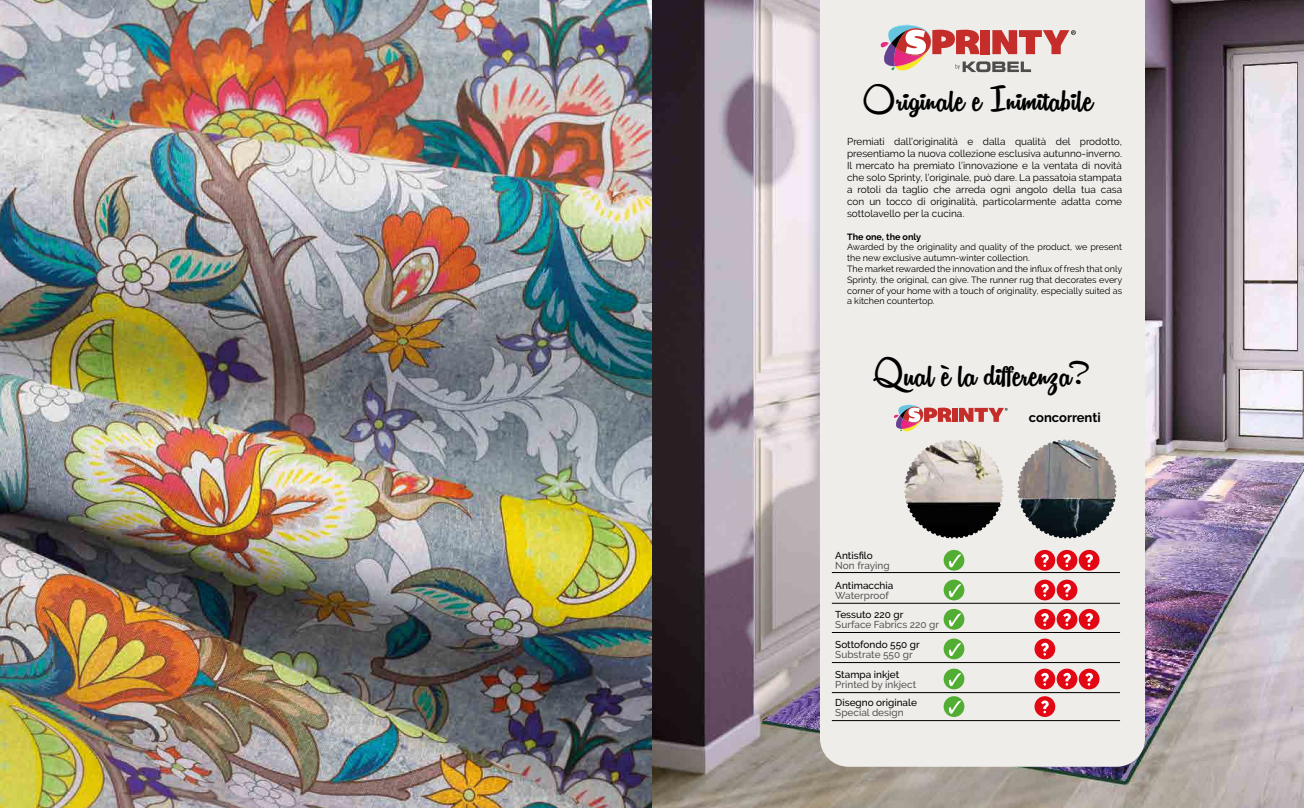
<style>
.page{position:relative;width:1304px;height:808px;background:#fff}
.page>*{position:absolute;margin:0;border:0;box-sizing:border-box;transform-origin:0 0}
.t1{font:42px "Remachine Script Personal Use";color:#000}
.t2{font:700 13px "Raleway";color:#000}
.t3{font:10px/12px "Raleway";color:#000;text-align:justify}
.t4{font:500 10px "Raleway";color:#575756}
.t5{font:500 10px "Raleway";color:#000}
.t6{font:9px/10.8px "Raleway";color:#000}
.t7{font:700 9px "Raleway";color:#000}
</style>
<div class="page">
<img style="left:651px;top:0;width:653px;height:808px">
<div style="left:820px;top:0;width:325px;height:767px;background:#eeede9"></div>
<svg style="left:894px;top:402px;width:114px;height:139px;background:#b9ada9"></svg>
<svg style="left:1015px;top:437px;width:104px;height:104px;background:#8b8b8b"></svg>
<hr style="left:832px;top:572px;width:288px;height:1px;background:#000">
<hr style="left:832px;top:603px;width:288px;height:1px;background:#000">
<hr style="left:832px;top:632px;width:288px;height:1px;background:#000">
<hr style="left:832px;top:662px;width:288px;height:1px;background:#000">
<hr style="left:832px;top:692px;width:288px;height:1px;background:#000">
<hr style="left:832px;top:720px;width:288px;height:1px;background:#000">
<div style="left:944px;top:550px;width:20px;height:21px;background:#52ae32;border-radius:50%"></div>
<svg style="left:949px;top:554px;width:12px;height:13px"></svg>
<div style="left:944px;top:580px;width:20px;height:20px;background:#52ae32;border-radius:50%"></div>
<svg style="left:949px;top:584px;width:12px;height:13px"></svg>
<div style="left:944px;top:609px;width:20px;height:21px;background:#52ae32;border-radius:50%"></div>
<svg style="left:949px;top:613px;width:12px;height:13px"></svg>
<div style="left:944px;top:638px;width:20px;height:21px;background:#52ae32;border-radius:50%"></div>
<svg style="left:949px;top:643px;width:12px;height:13px"></svg>
<div style="left:944px;top:669px;width:20px;height:20px;background:#52ae32;border-radius:50%"></div>
<svg style="left:949px;top:673px;width:12px;height:13px"></svg>
<div style="left:944px;top:696px;width:20px;height:21px;background:#52ae32;border-radius:50%"></div>
<svg style="left:949px;top:701px;width:12px;height:13px"></svg>
<div style="left:1034px;top:550px;width:21px;height:21px;background:#e30613;border-radius:50%"></div>
<svg style="left:1041px;top:554px;width:8px;height:13px"></svg>
<div style="left:1034px;top:580px;width:21px;height:20px;background:#e30613;border-radius:50%"></div>
<svg style="left:1041px;top:584px;width:8px;height:13px"></svg>
<div style="left:1034px;top:609px;width:21px;height:21px;background:#e30613;border-radius:50%"></div>
<svg style="left:1041px;top:613px;width:8px;height:13px"></svg>
<div style="left:1034px;top:638px;width:21px;height:21px;background:#e30613;border-radius:50%"></div>
<svg style="left:1041px;top:643px;width:8px;height:13px"></svg>
<div style="left:1034px;top:669px;width:21px;height:20px;background:#e30613;border-radius:50%"></div>
<svg style="left:1041px;top:673px;width:8px;height:13px"></svg>
<div style="left:1034px;top:696px;width:21px;height:21px;background:#e30613;border-radius:50%"></div>
<svg style="left:1041px;top:700px;width:8px;height:13px"></svg>
<div style="left:1057px;top:550px;width:20px;height:21px;background:#e30613;border-radius:50%"></div>
<svg style="left:1063px;top:554px;width:8px;height:13px"></svg>
<div style="left:1057px;top:609px;width:20px;height:21px;background:#e30613;border-radius:50%"></div>
<svg style="left:1063px;top:613px;width:8px;height:13px"></svg>
<div style="left:1057px;top:669px;width:20px;height:20px;background:#e30613;border-radius:50%"></div>
<svg style="left:1063px;top:673px;width:8px;height:13px"></svg>
<div style="left:1057px;top:580px;width:20px;height:20px;background:#e30613;border-radius:50%"></div>
<svg style="left:1063px;top:584px;width:8px;height:13px"></svg>
<div style="left:1079px;top:550px;width:20px;height:21px;background:#e30613;border-radius:50%"></div>
<svg style="left:1085px;top:554px;width:8px;height:13px"></svg>
<div style="left:1079px;top:609px;width:20px;height:21px;background:#e30613;border-radius:50%"></div>
<svg style="left:1085px;top:613px;width:8px;height:13px"></svg>
<div style="left:1079px;top:669px;width:20px;height:20px;background:#e30613;border-radius:50%"></div>
<svg style="left:1085px;top:673px;width:8px;height:13px"></svg>
<svg style="left:881px;top:21px;width:195px;height:51px;background:#d5a8a7"></svg>
<img style="left:0;top:0;width:651px;height:808px">
<h1 class="t1" style="left:863px;top:75px;width:231px">Originale e Inimitabile</h1>
<p class="t3" style="left:847px;top:135px;width:276px">Premiati dall’originalità e dalla qualità del prodotto, presentiamo la nuova collezione esclusiva autunno-inverno.<br>Il mercato ha premiato l’innovazione e la ventata di novità che solo Sprinty, l’originale, può dare. La passatoia stampata a rotoli da taglio che arreda ogni angolo della tua casa con un tocco di originalità, particolarmente adatta come sottolavello per la cucina.</p>
<p class="t7" style="left:847px;top:231px;width:76px">The one, the only</p>
<p class="t6" style="left:847px;top:242px;width:277px">Awarded by the originality and quality of the product, we present the new exclusive autumn-winter collection.<br>The market rewarded the innovation and the influx of fresh that only Sprinty, the original, can give. The runner rug that decorates every corner of your home with a touch of originality, especially suited as a kitchen countertop.</p>
<h1 class="t1" style="left:873px;top:349px;width:216px">Qual è la differenza?</h1>
<h2 class="t2" style="left:1029px;top:409px;width:73px">concorrenti</h2>
<p class="t5" style="left:835px;top:550px;width:39px">Antisfilo</p>
<p class="t4" style="left:835px;top:560px;width:56px">Non fraying</p>
<p class="t5" style="left:835px;top:579px;width:59px">Antimacchia</p>
<p class="t4" style="left:835px;top:589px;width:55px">Waterproof</p>
<p class="t5" style="left:835px;top:609px;width:70px">Tessuto 220 gr</p>
<p class="t4" style="left:835px;top:619px;width:105px">Surface Fabrics 220 gr</p>
<p class="t5" style="left:835px;top:639px;width:86px">Sottofondo 550 gr</p>
<p class="t4" style="left:835px;top:649px;width:79px">Substrate 550 gr</p>
<p class="t5" style="left:835px;top:669px;width:65px">Stampa inkjet</p>
<p class="t4" style="left:835px;top:679px;width:82px">Printed by inkject</p>
<p class="t5" style="left:835px;top:697px;width:83px">Disegno originale</p>
<p class="t4" style="left:835px;top:707px;width:70px">Special design</p>
</div>
